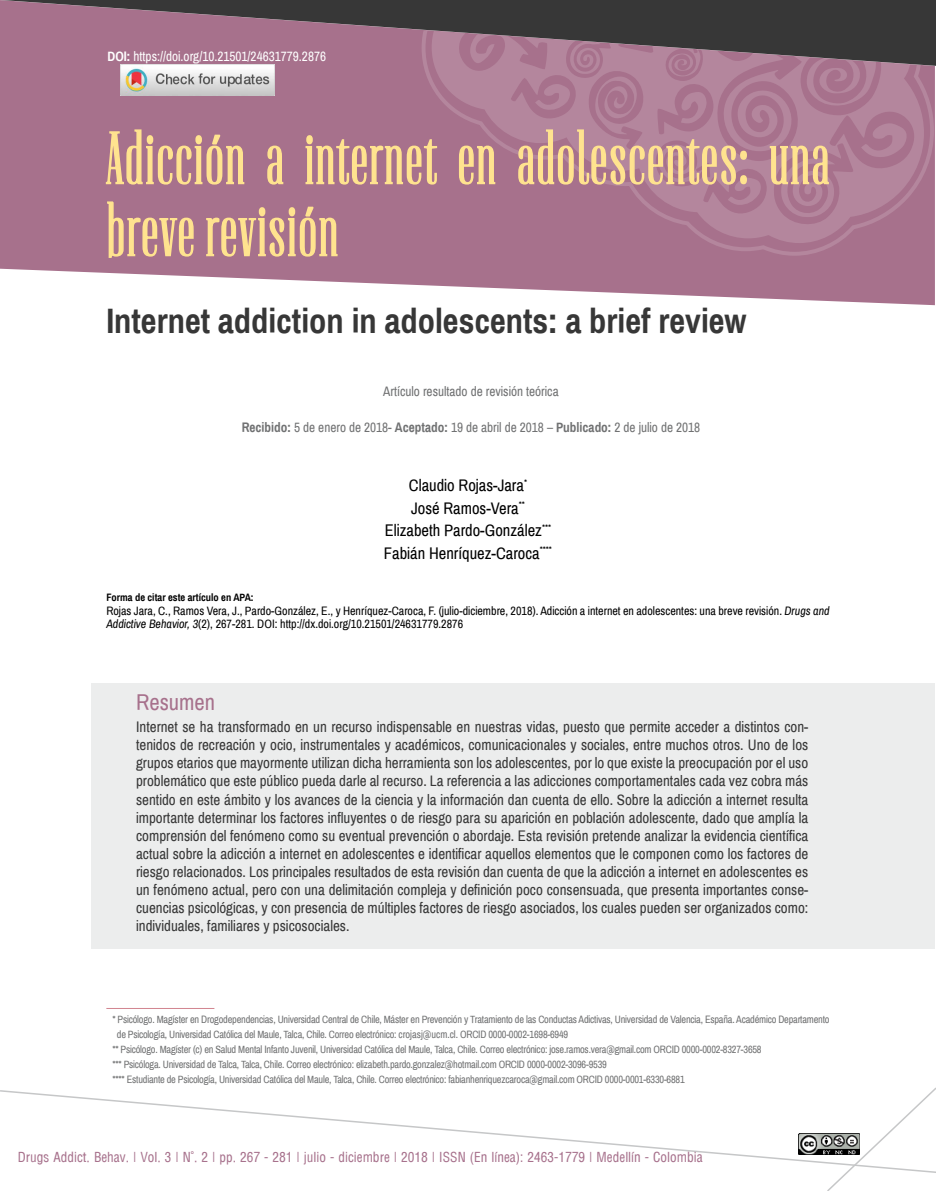
<style>
.page{position:relative;width:936px;height:1191px;background:#fff}
.page>*{position:absolute;margin:0;border:0;box-sizing:border-box;transform-origin:0 0}
.t1{font:73.5px/72px "Flenja";letter-spacing:.02em;color:#ffe38f}
.t2{font:700 34.5px "Archivo Narrow";color:#373737}
.t3{font:22.5px "Archivo Narrow";color:#a7718c}
.t4{font:16.5px/22.5px "Archivo Narrow";color:#000;text-align:center}
.t5{font:15px/18px "Archivo Narrow";color:#373737;text-align:justify}
.t6{font:13.5px "Archivo Narrow";color:#707172}
.t7{font:13.5px "Arena Condensed";color:#a7718c}
.t8{font:13.5px "Archivo Narrow";color:#fff}
.t9{font:12px/13.8px "Archivo Narrow";color:#000}
.t10{font:10.5px "Archivo Narrow";letter-spacing:-.02em;color:#707172}
.t11{font:700 10.5px "Archivo Narrow";color:#000}
.s1{font-weight:700}
.s2{font-style:italic}
</style>
<div class="page">
<svg style="left:0;top:1090px;width:825px;height:74px"></svg>
<svg style="left:825px;top:1088px;width:110px;height:103px"></svg>
<img style="left:798px;top:1133px;width:61px;height:21px">
<div style="left:91px;top:682px;width:843px;height:266px;background:#eceded"></div>
<svg style="left:0;top:0;width:934px;height:305px;background:#a0778c"></svg>
<svg style="left:105px;top:123px;width:140px;height:62px;background:#b9898c"></svg>
<svg style="left:266px;top:145px;width:18px;height:40px"></svg>
<svg style="left:305px;top:134px;width:133px;height:51px;background:#bd8d8c"></svg>
<svg style="left:458px;top:145px;width:38px;height:40px;background:#c4978c"></svg>
<svg style="left:517px;top:129px;width:230px;height:56px;background:#c19494"></svg>
<svg style="left:769px;top:145px;width:60px;height:40px;background:#c99e92"></svg>
<svg style="left:106px;top:201px;width:88px;height:65px;background:#b9888c"></svg>
<svg style="left:205px;top:205px;width:133px;height:61px;background:#b9898c"></svg>
<hr style="left:106px;top:1008px;width:108px;height:1px;background:#d1848f">
<img style="left:120px;top:65px;width:154px;height:31px">
<p class="t8" style="left:108px;top:48px;width:220px"><span class="s1">DOI:</span> https://doi.org/10.21501/24631779.2876</p>
<h1 class="t1" style="left:106px;top:123px;width:724px">Adicción a internet en adolescentes: una breve revisión</h1>
<h2 class="t2" style="left:106px;top:299px;width:641px">Internet addiction in adolescents: a brief review</h2>
<p class="t6" style="left:383px;top:383px;width:177px">Artículo resultado de revisión teórica</p>
<p class="t6" style="left:242px;top:419px;width:460px"><span class="s1">Recibido:</span> 5 de enero de 2018- <span class="s1">Aceptado:</span> 19 de abril de 2018 – <span class="s1">Publicado:</span> 2 de julio de 2018</p>
<p class="t4" style="left:384px;top:475px;width:169px">Claudio Rojas-Jara<sup>*<br></sup>José Ramos-Vera<sup>**<br></sup>Elizabeth Pardo-González<sup>***<br></sup>Fabián Henríquez-Caroca<sup>****</sup></p>
<p class="t11" style="left:106px;top:591px;width:149px">Forma de citar este artículo en APA:</p>
<p class="t9" style="left:106px;top:604px;width:724px">Rojas Jara, C., Ramos Vera, J., Pardo-González, E., y Henríquez-Caroca, F. (julio-diciembre, 2018). Adicción a internet en adolescentes: una breve revisión. <span class="s2">Drugs and<br>Addictive Behavior, 3</span>(2), 267-281. DOI: http://dx.doi.org/10.21501/24631779.2876</p>
<h3 class="t3" style="left:136px;top:688px;width:80px">Resumen</h3>
<p class="t5" style="left:136px;top:718px;width:673px">Internet se ha transformado en un recurso indispensable en nuestras vidas, puesto que permite acceder a distintos con&shy;tenidos de recreación y ocio, instrumentales y académicos, comunicacionales y sociales, entre muchos otros. Uno de los grupos etarios que mayormente utilizan dicha herramienta son los adolescentes, por lo que existe la preocupación por el uso problemático que este público pueda darle al recurso. La referencia a las adicciones comportamentales cada vez cobra más sentido en este ámbito y los avances de la ciencia y la información dan cuenta de ello. Sobre la adicción a internet resulta importante determinar los factores influyentes o de riesgo para su aparición en población adolescente, dado que amplía la comprensión del fenómeno como su eventual prevención o abordaje. Esta revisión pretende analizar la evidencia científica actual sobre la adicción a internet en adolescentes e identificar aquellos elementos que le componen como los factores de riesgo relacionados. Los principales resultados de esta revisión dan cuenta de que la adicción a internet en adolescentes es un fenómeno actual, pero con una delimitación compleja y definición poco consensuada, que presenta importantes conse&shy;cuencias psicológicas, y con presencia de múltiples factores de riesgo asociados, los cuales pueden ser organizados como: individuales, familiares y psicosociales.</p>
<p class="t10" style="left:112px;top:1013px;width:718px">* Psicólogo. Magíster en Drogodependencias, Universidad Central de Chile, Máster en Prevención y Tratamiento de las Conductas Adictivas, Universidad de Valencia, España. Académico Departamento</p>
<p class="t10" style="left:117px;top:1028px;width:453px">de Psicología, Universidad Católica del Maule, Talca, Chile. Correo electrónico: crojasj@ucm.cl. ORCID 0000-0002-1698-6949</p>
<p class="t10" style="left:112px;top:1043px;width:650px">** Psicólogo. Magíster (c) en Salud Mental Infanto Juvenil, Universidad Católica del Maule, Talca, Chile. Correo electrónico: jose.ramos.vera@gmail.com ORCID 0000-0002-8327-3658</p>
<p class="t10" style="left:112px;top:1058px;width:496px">*** Psicóloga. Universidad de Talca, Talca, Chile. Correo electrónico: elizabeth.pardo.gonzalez@hotmail.com ORCID 0000-0002-3096-9539</p>
<p class="t10" style="left:112px;top:1073px;width:574px">**** Estudiante de Psicología, Universidad Católica del Maule, Talca, Chile. Correo electrónico: fabianhenriquezcaroca@gmail.com ORCID 0000-0001-6330-6881</p>
<p class="t7" style="left:18px;top:1149px;width:686px">Drugs Addict. Behav. | Vol. 3 | N°. 2 | pp. 267 - 281 | julio - diciembre | 2018 | ISSN (En línea): 2463-1779 | Medellín - Colombia</p>
</div>
